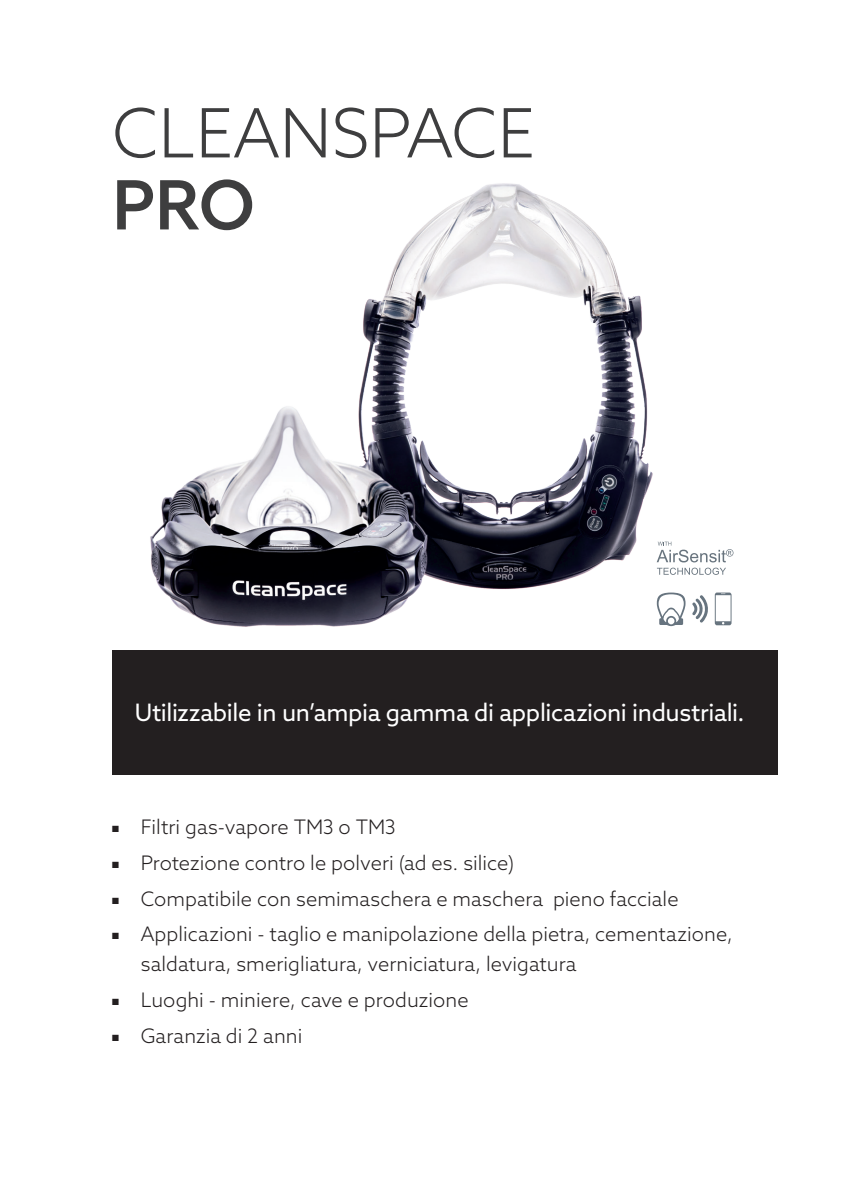
<style>
.page{position:relative;width:842px;height:1191px;background:#fff}
.page>*{position:absolute;margin:0;border:0;box-sizing:border-box;transform-origin:0 0}
._3_Head{font:300 68px/72px "Azo Sans";color:#3e3e3f}
._00_Body{font:24px "Azo Sans";letter-spacing:-.015em;color:#fff}
.t1{font:300 20px "Azo Sans";color:#231f20}
.t2{font:9px "Zapf Dingbats ITC";color:#231f20}
.s1{font-weight:500}
</style>
<div class="page">
<img style="left:150px;top:183px;width:503px;height:444px">
<div style="left:112px;top:649px;width:665px;height:125px;background:#231f20"></div>
<svg style="left:656px;top:541px;width:78px;height:34px"></svg>
<svg style="left:692px;top:595px;width:16px;height:28px"></svg>
<svg style="left:715px;top:592px;width:16px;height:33px"></svg>
<svg style="left:657px;top:592px;width:28px;height:34px"></svg>
<p class="_3_Head" style="left:112px;top:97px;width:424px">CLEANSPACE<br><span class="s1">PRO</span></p>
<p class="_00_Body" style="left:135px;top:697px;width:611px">Utilizzabile in un’ampia gamma di applicazioni industriali.</p>
<p class="t2" style="left:112px;top:825px;width:8px">■</p>
<p class="t2" style="left:112px;top:860px;width:8px">■</p>
<p class="t2" style="left:112px;top:896px;width:8px">■</p>
<p class="t2" style="left:112px;top:932px;width:8px">■</p>
<p class="t2" style="left:112px;top:997px;width:8px">■</p>
<p class="t2" style="left:112px;top:1033px;width:8px">■</p>
<p class="t1" style="left:141px;top:814px;width:257px">Filtri gas-vapore TM o3 TM3</p>
<p class="t1" style="left:141px;top:850px;width:375px">Protezione contro le polveri (ad es. silice(</p>
<p class="t1" style="left:141px;top:885px;width:404px">Compatibile con semimaschera e maschera</p>
<p class="t1" style="left:553px;top:885px;width:127px">pieno facciale</p>
<p class="t1" style="left:141px;top:921px;width:593px">Applicazioni - taglio e manipolazione della pietra, cementazione,</p>
<p class="t1" style="left:141px;top:951px;width:437px">saldatura, smerigliatura, verniciatura, levigatura</p>
<p class="t1" style="left:141px;top:987px;width:329px">Luoghi - miniere, cave e produzione</p>
<p class="t1" style="left:141px;top:1022px;width:163px">Garanzia di 2 anni</p>
</div>
